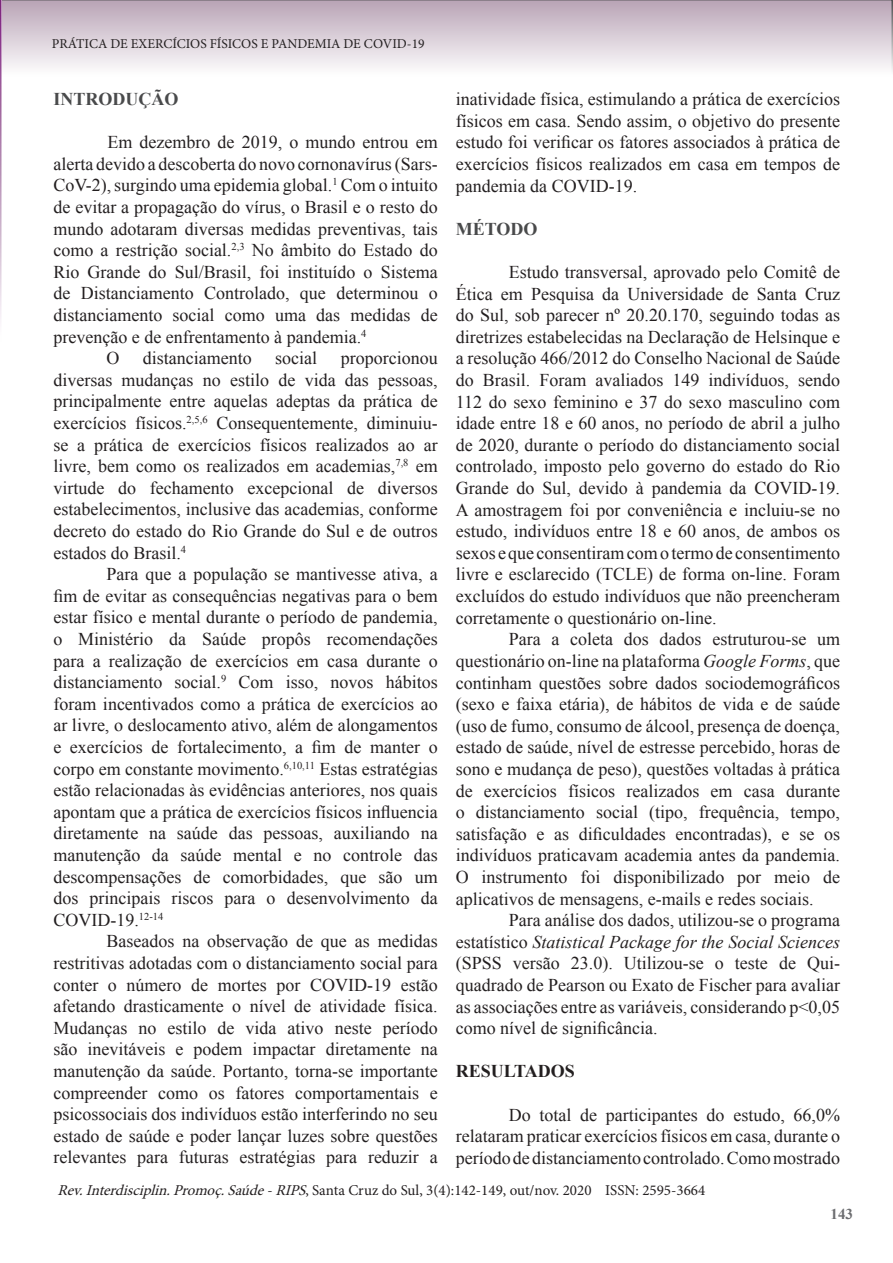
<style>
.page{position:relative;width:893px;height:1263px;background:#fff}
.page>*{position:absolute;margin:0;border:0;box-sizing:border-box;transform-origin:0 0}
.t1{font:18px/21.6px "Times New Roman";color:#231f20;text-align:justify}
.t2{font:700 18px "Times New Roman";color:#494a4b}
.t3{font:700 18px "Times New Roman";color:#231f20}
.t4{font:15px "Minion Pro";color:#231f20}
.t5{font:700 15px "Times New Roman";color:#6c6d70}
.t6{font:13.5px "Minion Pro";color:#231f20}
.s1{font-style:italic}
</style>
<div class="page">
<svg style="left:1px;top:0;width:892px;height:79px"></svg>
<img style="left:0;top:0;width:1px;height:323px">
<p class="t6" style="left:52px;top:35px;width:374px">PRÁTICA DE EXERCÍCIOS FÍSICOS E PANDEMIA DE COVID-19</p>
<p class="t2" style="left:53px;top:86px;width:126px">INTRODUÇÃO</p>
<p class="t1" style="left:53px;top:131px;width:386px;text-indent:54px">Em dezembro de 2019, o mundo entrou em alerta devido a descoberta do novo cornonavírus (Sars-CoV-2), surgindo uma epidemia global.<sup>1</sup> Com o intuito de evitar a propagação do vírus, o Brasil e o resto do mundo adotaram diversas medidas preventivas, tais como a restrição social.<sup>2,3</sup> No âmbito do Estado do Rio Grande do Sul/Brasil, foi instituído o Sistema de Distanciamento Controlado, que determinou o distanciamento social como uma das medidas de prevenção e de enfrentamento à pandemia.<sup>4</sup></p>
<p class="t1" style="left:106px;top:347px;width:14px">O</p>
<p class="t1" style="left:143px;top:347px;width:110px">distanciamento</p>
<p class="t1" style="left:275px;top:347px;width:43px">social</p>
<p class="t1" style="left:53px;top:347px;width:386px;text-indent:287px">proporcionou diversas mudanças no estilo de vida das pessoas, principalmente entre aquelas adeptas da prática de exercícios físicos.<sup>2,5,6</sup> Consequentemente, diminuiu&shy;se a prática de exercícios físicos realizados ao ar livre, bem como os realizados em academias,<sup>7,8</sup> em virtude do fechamento excepcional de diversos estabelecimentos, inclusive das academias, conforme decreto do estado do Rio Grande do Sul e de outros estados do Brasil.<sup>4</sup></p>
<p class="t1" style="left:53px;top:563px;width:386px;text-indent:53px">Para que a população se mantivesse ativa, a fim de evitar as consequências negativas para o bem estar físico e mental durante o período de pandemia, o Ministério da Saúde propôs recomendações para a realização de exercícios em casa durante o distanciamento social.<sup>9</sup> Com isso, novos hábitos foram incentivados como a prática de exercícios ao ar livre, o deslocamento ativo, além de alongamentos e exercícios de fortalecimento, a fim de manter o corpo em constante movimento.<sup>6,10,11</sup> Estas estratégias estão relacionadas às evidências anteriores, nos quais apontam que a prática de exercícios físicos influencia diretamente na saúde das pessoas, auxiliando na manutenção da saúde mental e no controle das descompensações de comorbidades, que são um dos principais riscos para o desenvolvimento da COVID-19.<sup>12-14</sup></p>
<p class="t1" style="left:53px;top:930px;width:386px;text-indent:53px">Baseados na observação de que as medidas restritivas adotadas com o distanciamento social para conter o número de mortes por COVID-19 estão afetando drasticamente o nível de atividade física.<br>Mudanças no estilo de vida ativo neste período são inevitáveis e podem impactar diretamente na manutenção da saúde. Portanto, torna-se importante compreender como os fatores comportamentais e psicossociais dos indivíduos estão interferindo no seu estado de saúde e poder lançar luzes sobre questões relevantes para futuras estratégias para reduzir a</p>
<p class="t1" style="left:456px;top:88px;width:386px">inatividade física, estimulando a prática de exercícios físicos em casa. Sendo assim, o objetivo do presente estudo foi verificar os fatores associados à prática de exercícios físicos realizados em casa em tempos de pandemia da COVID-19.</p>
<p class="t2" style="left:456px;top:216px;width:83px">MÉTODO</p>
<p class="t1" style="left:456px;top:261px;width:386px;text-indent:53px">Estudo transversal, aprovado pelo Comitê de Ética em Pesquisa da Universidade de Santa Cruz do Sul, sob parecer nº 20.20.170, seguindo todas as diretrizes estabelecidas na Declaração de Helsinque e a resolução 466/2012 do Conselho Nacional de Saúde do Brasil. Foram avaliados 149 indivíduos, sendo 112 do sexo feminino e 37 do sexo masculino com idade entre 18 e 60 anos, no período de abril a julho de 2020, durante o período do distanciamento social controlado, imposto pelo governo do estado do Rio Grande do Sul, devido à pandemia da COVID-19.<br>A amostragem foi por conveniência e incluiu-se no estudo, indivíduos entre 18 e 60 anos, de ambos os sexos e que consentiram com o termo de consentimento livre e esclarecido (TCLE) de forma on-line. Foram excluídos do estudo indivíduos que não preencheram corretamente o questionário on-line.</p>
<p class="t1" style="left:456px;top:628px;width:386px;text-indent:53px">Para a coleta dos dados estruturou-se um questionário on-line na plataforma <span class="s1">Google Forms</span>, que continham questões sobre dados sociodemográficos (sexo e faixa etária), de hábitos de vida e de saúde (uso de fumo, consumo de álcool, presença de doença, estado de saúde, nível de estresse percebido, horas de sono e mudança de peso), questões voltadas à prática de exercícios físicos realizados em casa durante o distanciamento social (tipo, frequência, tempo, satisfação e as dificuldades encontradas), e se os indivíduos praticavam academia antes da pandemia.<br>O instrumento foi disponibilizado por meio de aplicativos de mensagens, e-mails e redes sociais.</p>
<p class="t1" style="left:456px;top:909px;width:386px;text-indent:53px">Para análise dos dados, utilizou-se o programa estatístico <span class="s1">Statistical Package for the Social Sciences </span>(SPSS versão 23.0). Utilizou-se o teste de Qui&shy;quadrado de Pearson ou Exato de Fischer para avaliar as associações entre as variáveis, considerando p&lt;0,05 como nível de significância.</p>
<p class="t3" style="left:456px;top:1059px;width:121px">RESULTADOS</p>
<p class="t1" style="left:456px;top:1103px;width:386px;text-indent:53px">Do total de participantes do estudo, 66,0% relataram praticar exercícios físicos em casa, durante o período de distanciamento controlado. Como mostrado</p>
<p class="t4" style="left:57px;top:1180px;width:649px"><span class="s1">Rev.Interdisciplin.Promoç.Saúde-RIPS</span>, Santa Cruz do Sul, 3(4):142-149, out/nov. 2020 ISSN: 2595-3664</p>
<p class="t5" style="left:831px;top:1204px;width:24px">143</p>
</div>
